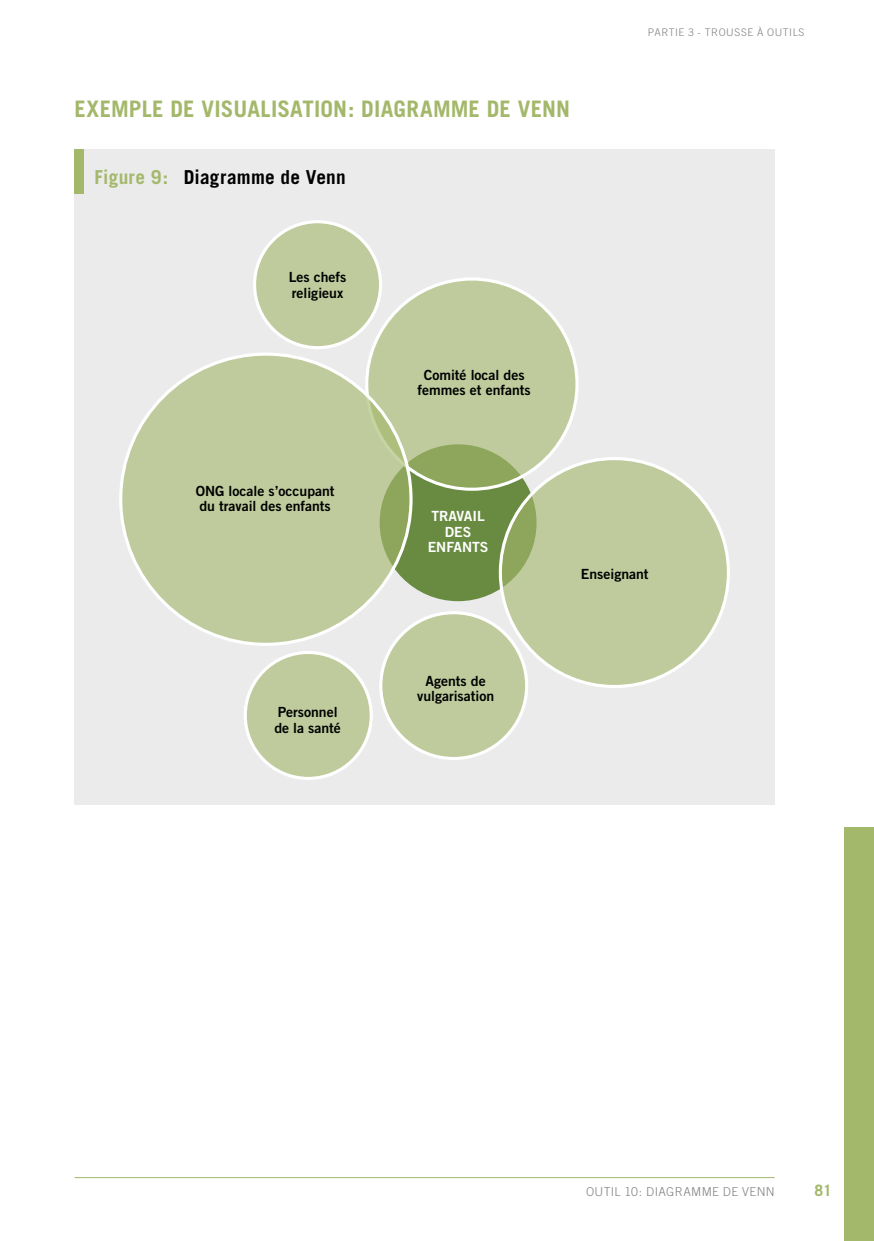
<style>
.page{position:relative;width:874px;height:1241px;background:#fff}
.page>*{position:absolute;margin:0;border:0;box-sizing:border-box;transform-origin:0 0}
.Heading02_green_part{font:700 22.75px "Trade Gothic";letter-spacing:.005em;color:#a4b86b}
.Figure_title{font:700 19.25px "Trade Gothic";letter-spacing:.015em;color:#000}
.t1{font:700 15.75px "Trade Gothic";color:#a4b86b}
.figure_text_-_bold{font:14px/15.8px "Trade Gothic Bold Two";color:#000}
.figure_text_-_bold-2{font:14px/15.8px "Trade Gothic Bold Two";color:#fff;text-align:center}
.t2{font:300 12.25px "Trade Gothic";letter-spacing:.03em;color:#808285}
.t3{font:300 10.5px "Trade Gothic";letter-spacing:.045em;color:#808285}
.s1{color:#a4b86b}
</style>
<div class="page">
<div style="left:843px;top:827px;width:30px;height:413px;background:#a4b86b"></div>
<hr style="left:74px;top:1176px;width:700px;height:1px;background:#a4b86b">
<div style="left:74px;top:149px;width:700px;height:655px;background:#ebebec"></div>
<div style="left:74px;top:149px;width:10px;height:44px;background:#a4b86b"></div>
<div style="left:379px;top:444px;width:157px;height:157px;background:#698b41;border-radius:50%"></div>
<div style="left:245px;top:652px;width:126px;height:126px;background:#bfcb9c;border-radius:50%"></div>
<div style="left:243px;top:650px;width:129px;height:129px;border:3px solid #fff;border-radius:50%"></div>
<div style="left:380px;top:612px;width:146px;height:146px;background:#bfcb9c;border-radius:50%"></div>
<div style="left:379px;top:611px;width:149px;height:149px;border:3px solid #fff;border-radius:50%"></div>
<svg style="left:366px;top:279px;width:210px;height:210px;fill:#bfcb9c"></svg>
<svg style="left:500px;top:458px;width:228px;height:228px;fill:#bfcb9c"></svg>
<div style="left:121px;top:354px;width:290px;height:290px;background:#bfcb9c;border-radius:50%"></div>
<div style="left:254px;top:222px;width:126px;height:125px;background:#bfcb9c;border-radius:50%"></div>
<div style="left:253px;top:220px;width:129px;height:129px;border:3px solid #fff;border-radius:50%"></div>
<p class="Heading02_green_part" style="left:74px;top:95px;width:496px">EXEMPLE DE VISUALISATION: DIAGRAMME DE VENN</p>
<p class="Figure_title" style="left:94px;top:165px;width:253px"><span class="s1">Figure 9:</span> Diagramme de Venn</p>
<p class="figure_text_-_bold" style="left:288px;top:269px;width:59px">Les chefs religieux</p>
<p class="figure_text_-_bold" style="left:417px;top:366px;width:115px;text-align:center">Comité local des femmes et enfants</p>
<p class="t3" style="left:647px;top:26px;width:72px">PARTIE 3 - TROUSSE</p>
<p class="t3" style="left:756px;top:26px;width:18px">À OUTILS</p>
<p class="figure_text_-_bold" style="left:195px;top:482px;width:140px">ONG locale s’occupant du travail des enfants</p>
<p class="figure_text_-_bold-2" style="left:427px;top:507px;width:62px">TRAVAIL<br>DES<br>ENFANTS</p>
<p class="figure_text_-_bold" style="left:580px;top:566px;width:69px">Enseignant</p>
<p class="figure_text_-_bold" style="left:274px;top:703px;width:68px">Personnel de la santé</p>
<p class="figure_text_-_bold" style="left:417px;top:672px;width:78px;text-align:center">Agents de vulgarisation</p>
<p class="t2" style="left:585px;top:1184px;width:16px">OUTIL</p>
<p class="t2" style="left:624px;top:1184px;width:40px">10: DIAGRAMME</p>
<p class="t2" style="left:722px;top:1184px;width:36px">DE VENN</p>
<p class="t1" style="left:814px;top:1180px;width:19px">81</p>
</div>
